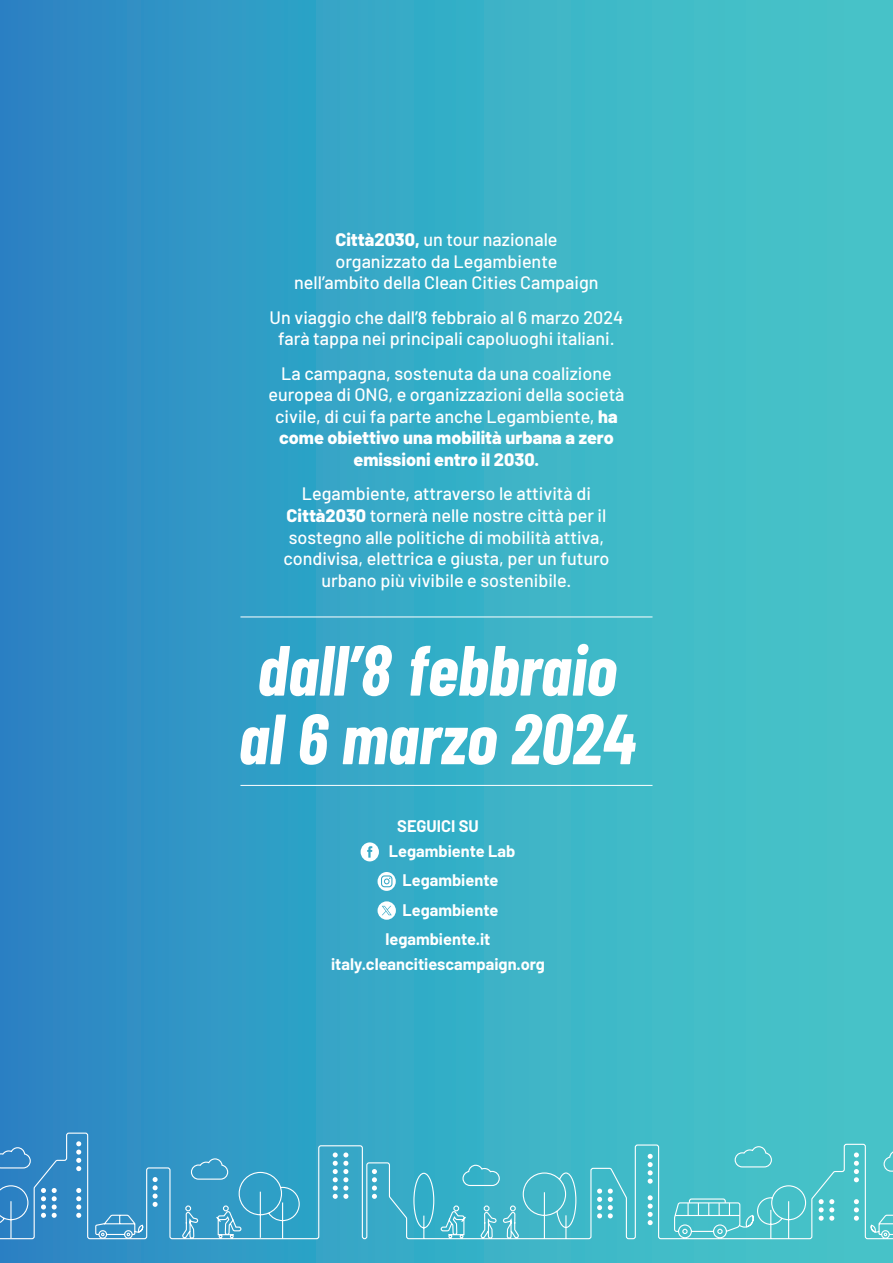
<style>
.page{position:relative;width:893px;height:1263px;background:#fff}
.page>*{position:absolute;margin:0;border:0;box-sizing:border-box;transform-origin:0 0}
.t1{font:italic 700 70.95px "Barlow Condensed";color:#fff}
.t2{font:500 18px/21.6px "Barlow";color:#fff;text-align:center}
.t3{font:700 16.35px "Barlow";color:#fff}
.s1{font-weight:800}
</style>
<div class="page">
<div style="left:0;top:0;width:893px;height:1263px;background:linear-gradient(to right,#2988c4,#48ccc9)"></div>
<svg style="left:0;top:1132px;width:893px;height:107px;background:#48baca"></svg>
<svg style="left:597px;top:1188px;width:5px;height:30px"></svg>
<svg style="left:608px;top:1188px;width:5px;height:30px"></svg>
<svg style="left:819px;top:1198px;width:25px;height:30px"></svg>
<svg style="left:648px;top:1195px;width:15px;height:40px"></svg>
<svg style="left:648px;top:1154px;width:5px;height:30px"></svg>
<svg style="left:854px;top:1152px;width:5px;height:30px"></svg>
<svg style="left:854px;top:1199px;width:8px;height:29px"></svg>
<svg style="left:372px;top:1169px;width:8px;height:52px"></svg>
<svg style="left:0;top:1141px;width:363px;height:106px;background:#3e9cc9"></svg>
<svg style="left:361px;top:842px;width:18px;height:19px"></svg>
<hr style="left:240px;top:616px;width:412px;height:1px;background:#fff">
<hr style="left:240px;top:785px;width:412px;height:1px;background:#fff">
<svg style="left:378px;top:872px;width:18px;height:19px"></svg>
<svg style="left:378px;top:901px;width:18px;height:19px"></svg>
<p class="t2" style="left:294px;top:227px;width:306px"><span class="s1">Città2030,</span> un tour nazionale organizzato da Legambiente nell’ambito della Clean Cities Campaign</p>
<p class="t2" style="left:270px;top:305px;width:355px">Un viaggio che dall’8 febbraio al 6 marzo 2024 farà tappa nei principali capoluoghi italiani.</p>
<p class="t2" style="left:268px;top:361px;width:358px">La campagna, sostenuta da una coalizione europea di ONG, e organizzazioni della società civile, di cui fa parte anche Legambiente, <span class="s1">ha come obiettivo una mobilità urbana a zero emissioni entro il 2030.</span></p>
<p class="t2" style="left:283px;top:482px;width:328px">Legambiente, attraverso le attività di <span class="s1">Città2030</span> tornerà nelle nostre città per il sostegno alle politiche di mobilità attiva, condivisa, elettrica e giusta, per un futuro urbano più vivibile e sostenibile.</p>
<p class="t1" style="left:257px;top:620px;width:361px">dall’8 febbraio</p>
<p class="t1" style="left:239px;top:688px;width:398px">al 6 marzo 2024</p>
<p class="t3" style="left:397px;top:814px;width:83px">SEGUICI SU</p>
<p class="t3" style="left:389px;top:839px;width:128px">Legambiente Lab</p>
<p class="t3" style="left:402px;top:868px;width:97px">Legambiente</p>
<p class="t3" style="left:402px;top:898px;width:97px">Legambiente</p>
<p class="t3" style="left:385px;top:927px;width:107px">legambiente.it</p>
<p class="t3" style="left:331px;top:952px;width:215px">italy.cleancitiescampaign.org</p>
</div>
